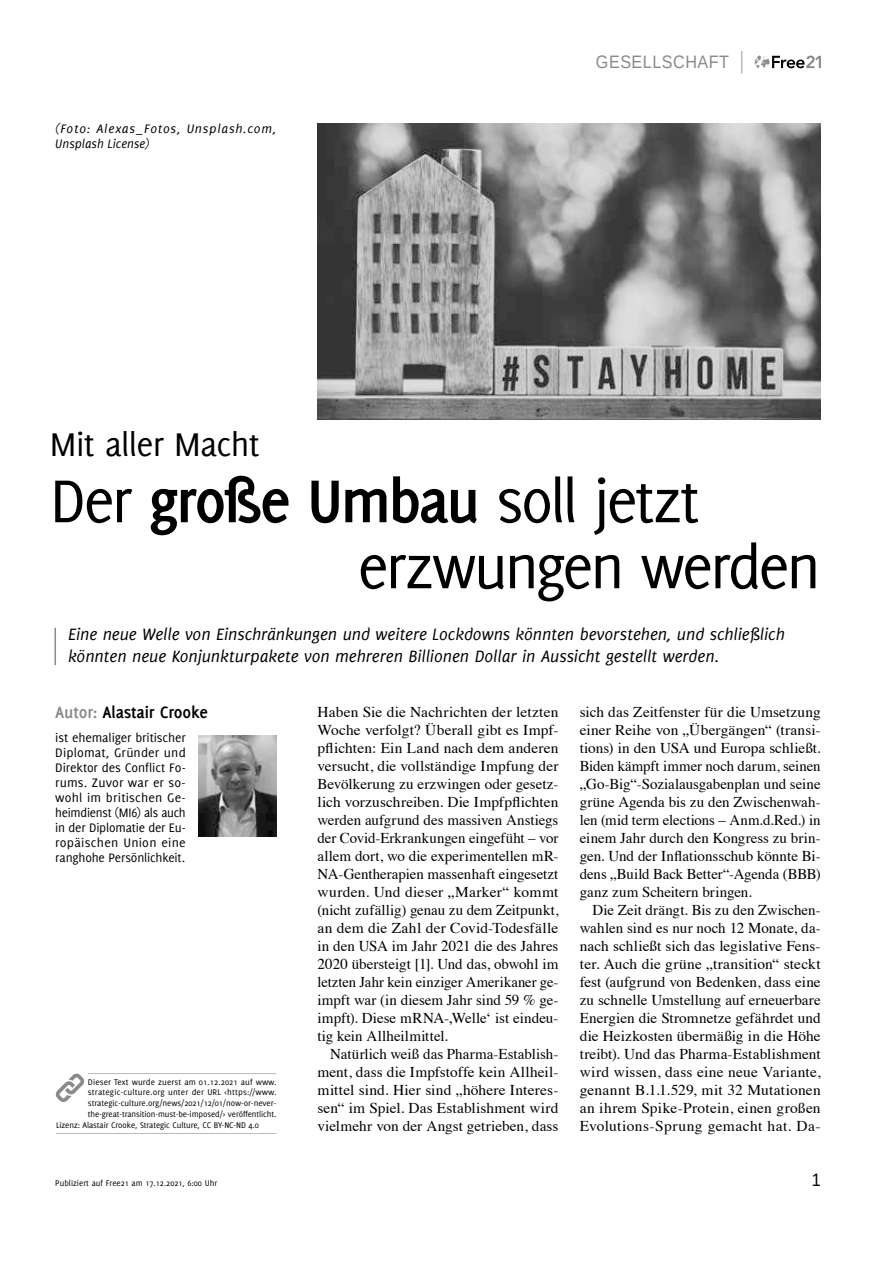
<style>
.page{position:relative;width:893px;height:1263px;background:#fff}
.page>*{position:absolute;margin:0;border:0;box-sizing:border-box;transform-origin:0 0}
.t1{font:66px/66px "Delicious";letter-spacing:-.045em;color:#000}
.t2{font:36px "Delicious";letter-spacing:-.02em;color:#000}
.t3{font:italic 18px/21.6px "Delicious";letter-spacing:-.005em;color:#000}
.t4{font:700 18px "Delicious";letter-spacing:-.01em;color:#000}
.t5{font:18px "Liberation Sans";letter-spacing:.03em;color:#8a8a8a;scale:.9 1}
.t6{font:18px "Liberation Sans";color:#000;scale:.9 1}
.t7{font:15px/18px "Times";letter-spacing:.005em;color:#000;text-align:justify}
.t8{font:13.5px/15px "Delicious";letter-spacing:-.01em;color:#000;text-align:justify}
.t9{font:italic 13.5px/15px "Delicious";letter-spacing:.045em;color:#000}
.t10{font:9px "Delicious";letter-spacing:-.005em;color:#000}
.t11{font:9px "Delicious";letter-spacing:.015em;color:#000}
.s1{font-weight:700}
.s2{color:#8a8a8a}
</style>
<div class="page">
<svg style="left:755px;top:55px;width:66px;height:13px"></svg>
<svg style="left:741px;top:51px;width:1px;height:23px"></svg>
<hr style="left:55px;top:628px;width:1px;height:37px;background:#8a8a8a">
<img style="left:317px;top:123px;width:504px;height:297px">
<hr style="left:88px;top:1073px;width:188px;height:1px;background:#bababa">
<hr style="left:56px;top:1133px;width:220px;height:1px;background:#bababa">
<svg style="left:55px;top:1073px;width:30px;height:29px"></svg>
<img style="left:199px;top:735px;width:77px;height:101px">
<p class="t9" style="left:55px;top:121px;width:223px">(Foto: Alexas_Fotos, Unsplash.com,<br>Unsplash License)</p>
<p class="t5" style="left:596px;top:51px;width:149px">GESELLSCHAFT</p>
<h2 class="t2" style="left:50px;top:424px;width:211px">Mit aller Macht</h2>
<h1 class="t1" style="left:358px;top:467px;width:465px;text-indent:-308px">Der <span class="s1">große Umbau</span> soll jetzt erzwungen werden</h1>
<p class="t3" style="left:68px;top:624px;width:718px">Eine neue Welle von Einschränkungen und weitere Lockdowns könnten bevorstehen, und schließlich könnten neue Konjunkturpakete von mehreren Billionen Dollar in Aussicht gestellt werden.</p>
<p class="t4" style="left:55px;top:702px;width:154px"><span class="s2">Autor:</span> Alastair Crooke</p>
<p class="t8" style="left:55px;top:730px;width:132px">ist ehemaliger britischer Diplomat, Gründer und Direktor des Conflict Fo&shy;rums. Zuvor war er so&shy;wohl im britischen Ge&shy;heimdienst (MI6) als auch in der Diplomatie der Eu&shy;ropäischen Union eine ranghohe Persönlichkeit.</p>
<p class="t10" style="left:88px;top:1076px;width:190px">Dieser Text wurde zuerst am 01.12.2021 auf www.</p>
<p class="t11" style="left:88px;top:1087px;width:190px">strategic-culture.org unter der URL &lt;https://www.</p>
<p class="t10" style="left:88px;top:1098px;width:190px">strategic-culture.org/news/2021/12/01/now-or-never-</p>
<p class="t10" style="left:88px;top:1109px;width:190px">the-great-transition-must-be-imposed/&gt; veröffentlicht.</p>
<p class="t10" style="left:56px;top:1120px;width:204px">Lizenz: Alastair Crooke, Strategic Culture, CC BY-NC-ND 4.0</p>
<p class="t7" style="left:317px;top:702px;width:242px">Haben Sie die Nachrichten der letzten Woche verfolgt? Überall gibt es Impf&shy;pflichten: Ein Land nach dem anderen versucht, die vollständige Impfung der Bevölkerung zu erzwingen oder gesetz&shy;lich vorzuschreiben. Die Impfpflichten werden aufgrund des massiven Anstiegs der Covid-Erkrankungen eingefüht – vor allem dort, wo die experimentellen mR-NA-Gentherapien massenhaft eingesetzt wurden. Und dieser „Marker“ kommt (nicht zufällig) genau zu dem Zeitpunkt, an dem die Zahl der Covid-Todesfälle in den USA im Jahr 2021 die des Jahres 2020 übersteigt [1]. Und das, obwohl im letzten Jahr kein einziger Amerikaner ge&shy;impft war (in diesem Jahr sind 59 % ge&shy;impft). Diese mRNA-‚Welle‘ ist eindeu&shy;tig kein Allheilmittel.</p>
<p class="t7" style="left:317px;top:1044px;width:242px;text-indent:13px">Natürlich weiß das Pharma-Establish&shy;ment, dass die Impfstoffe kein Allheil&shy;mittel sind. Hier sind „höhere Interes&shy;sen“ im Spiel. Das Establishment wird vielmehr von der Angst getrieben, dass</p>
<p class="t7" style="left:580px;top:702px;width:242px">sich das Zeitfenster für die Umsetzung einer Reihe von „Übergängen“ (transi&shy;tions) in den USA und Europa schließt.<br>Biden kämpft immer noch darum, seinen „Go-Big“-Sozialausgabenplan und seine grüne Agenda bis zu den Zwischenwah&shy;len (mid term elections – Anm.d.Red.) in einem Jahr durch den Kongress zu brin&shy;gen. Und der Inflationsschub könnte Bi&shy;dens „Build Back Better“-Agenda (BBB) ganz zum Scheitern bringen.</p>
<p class="t7" style="left:580px;top:900px;width:242px;text-indent:13px">Die Zeit drängt. Bis zu den Zwischen&shy;wahlen sind es nur noch 12 Monate, da&shy;nach schließt sich das legislative Fens&shy;ter. Auch die grüne „transition“ steckt fest (aufgrund von Bedenken, dass eine zu schnelle Umstellung auf erneuerbare Energien die Stromnetze gefährdet und die Heizkosten übermäßig in die Höhe treibt). Und das Pharma-Establishment wird wissen, dass eine neue Variante, genannt B.1.1.529, mit 32 Mutationen an ihrem Spike-Protein, einen großen Evolutions-Sprung gemacht hat. Da-</p>
<p class="t10" style="left:55px;top:1177px;width:163px">Publiziert auf Free21 am 17.12.2021, 6:00 Uhr</p>
<p class="t6" style="left:812px;top:1168px;width:12px">1</p>
</div>
